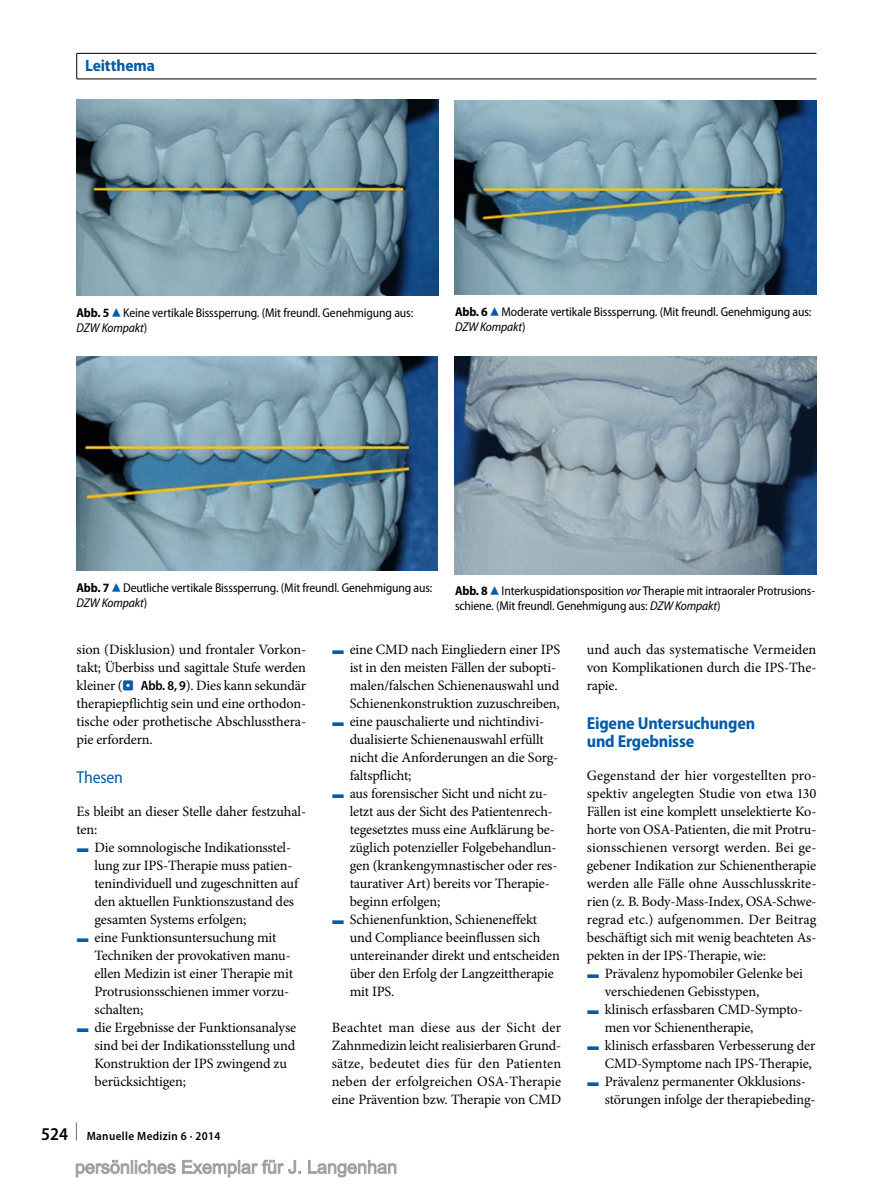
<style>
.page{position:relative;width:893px;height:1187px;background:#fff}
.page>*{position:absolute;margin:0;border:0;box-sizing:border-box;transform-origin:0 0}
.t1{font:700 semi-condensed 17.25px/18px "Myriad Pro";letter-spacing:-.01em;color:#005ba9}
.t2{font:semi-condensed 17.25px "Myriad Pro";letter-spacing:-.01em;color:#005ba9}
.t3{font:700 semi-condensed 16.5px "Myriad Pro";letter-spacing:-.005em;color:#005ba9}
.t4{font:14.25px/18px "Minion Pro";letter-spacing:-.01em;color:#000;text-align:justify}
.t5{font:14.25px "Minion Pro";letter-spacing:.01em;color:#000}
.t6{font:semi-condensed 12.75px/15px "Myriad Pro";letter-spacing:-.01em;color:#000}
.t7{font:600 semi-condensed 12px "Myriad Pro";letter-spacing:.03em;color:#000}
.s1{font-weight:700}
.s2{font-family:"S Buttons";font-stretch:normal;font-size:14.25px;color:#005ba9}
.s3{font-style:italic}
.s4{font-family:"S Buttons";font-size:13.5px;color:#005ba9}
.s5{font-family:"Myriad Pro";font-weight:600;font-stretch:semi-condensed;font-size:13.5px}
.s6{font-family:"S Buttons";color:#005ba9}
.s7{font-size:18px}
</style>
<div class="page">
<img style="left:77px;top:100px;width:361px;height:195px">
<img style="left:455px;top:100px;width:361px;height:194px">
<img style="left:77px;top:356px;width:361px;height:214px">
<img style="left:455px;top:356px;width:361px;height:218px">
<hr style="left:77px;top:53px;width:739px;height:1px;background:#000">
<svg style="left:76px;top:54px;width:1px;height:25px"></svg>
<hr style="left:77px;top:79px;width:739px;height:1px;background:#000">
<svg style="left:75px;top:1159px;width:322px;height:18px"></svg>
<p class="t3" style="left:85px;top:56px;width:71px">Leitthema</p>
<p class="t6" style="left:77px;top:305px;width:338px"><span class="s1">Abb. 5</span><span class="s2">8</span>Keine vertikale Bisssperrung. (Mit freundl. Genehmigung aus:<br><span class="s3">DZW Kompakt</span>)</p>
<p class="t6" style="left:455px;top:305px;width:358px"><span class="s1">Abb. 6</span><span class="s2">8</span>Moderate vertikale Bisssperrung. (Mit freundl. Genehmigung aus:<br><span class="s3">DZW Kompakt</span>)</p>
<p class="t6" style="left:77px;top:580px;width:357px"><span class="s1">Abb. 7</span><span class="s2">8</span>Deutliche vertikale Bisssperrung. (Mit freundl. Genehmigung aus:<br><span class="s3">DZW Kompakt</span>)</p>
<p class="t6" style="left:455px;top:584px;width:362px"><span class="s1">Abb. 8</span><span class="s2">8</span>Interkuspidationsposition <span class="s3">vor</span> Therapie mit intraoraler Protrusions&shy;schiene. (Mit freundl. Genehmigung aus: <span class="s3">DZW Kompakt</span>)</p>
<p class="t4" style="left:77px;top:640px;width:231px">sion (Disklusion) und frontaler Vorkon&shy;takt; Überbiss und sagittale Stufe werden kleiner (<span class="s4">.</span> <span class="s5">Abb. 8, 9</span>). Dies kann sekundär therapiepflichtig sein und eine orthodon&shy;tische oder prothetische Abschlussthera&shy;pie erfordern.</p>
<p class="t2" style="left:77px;top:767px;width:48px">Thesen</p>
<p class="t4" style="left:77px;top:802px;width:231px;text-align:left">Es bleibt an dieser Stelle daher festzuhal&shy;ten:<br><span class="s6">F</span> Die somnologische Indikationsstel-</p>
<p class="t4" style="left:95px;top:856px;width:199px">lung zur IPS-Therapie muss patien-</p>
<p class="t4" style="left:95px;top:874px;width:205px">tenindividuell und zugeschnitten auf</p>
<p class="t4" style="left:95px;top:892px;width:201px">den aktuellen Funktionszustand des</p>
<p class="t4" style="left:95px;top:910px;width:153px">gesamten Systems erfolgen;</p>
<p class="t4" style="left:77px;top:928px;width:201px"><span class="s6">F</span> eine Funktionsuntersuchung mit</p>
<p class="t4" style="left:95px;top:946px;width:198px">Techniken der provokativen manu-</p>
<p class="t4" style="left:95px;top:964px;width:200px">ellen Medizin ist einer Therapie mit</p>
<p class="t4" style="left:95px;top:982px;width:196px">Protrusionsschienen immer vorzu-</p>
<p class="t4" style="left:95px;top:1000px;width:50px">schalten;</p>
<p class="t4" style="left:77px;top:1018px;width:221px"><span class="s6">F</span> die Ergebnisse der Funktionsanalyse</p>
<p class="t4" style="left:95px;top:1036px;width:202px">sind bei der Indikationsstellung und</p>
<p class="t4" style="left:95px;top:1054px;width:194px">Konstruktion der IPS zwingend zu</p>
<p class="t4" style="left:95px;top:1072px;width:93px">berücksichtigen;</p>
<p class="t7" style="left:41px;top:1129px;width:181px"><span class="s7">524 </span><sup>|</sup> Manuelle Medizin 6 · 2014</p>
<p class="t4" style="left:332px;top:640px;width:230px"><span class="s6">F</span> eine CMD nach Eingliedern einer IPS</p>
<p class="t4" style="left:350px;top:658px;width:208px">ist in den meisten Fällen der subopti-</p>
<p class="t4" style="left:350px;top:676px;width:211px">malen/falschen Schienenauswahl und</p>
<p class="t4" style="left:350px;top:694px;width:212px">Schienenkonstruktion zuzuschreiben,</p>
<p class="t4" style="left:332px;top:712px;width:214px"><span class="s6">F</span> eine pauschalierte und nichtindivi-</p>
<p class="t4" style="left:350px;top:730px;width:196px">dualisierte Schienenauswahl erfüllt</p>
<p class="t4" style="left:350px;top:748px;width:210px">nicht die Anforderungen an die Sorg-</p>
<p class="t4" style="left:350px;top:766px;width:63px">faltspflicht;</p>
<p class="t4" style="left:332px;top:784px;width:217px"><span class="s6">F</span> aus forensischer Sicht und nicht zu-</p>
<p class="t4" style="left:350px;top:802px;width:205px">letzt aus der Sicht des Patientenrech-</p>
<p class="t4" style="left:350px;top:820px;width:207px">tegesetztes muss eine Aufklärung be-</p>
<p class="t4" style="left:350px;top:838px;width:208px">züglich potenzieller Folgebehandlun-</p>
<p class="t4" style="left:350px;top:856px;width:209px">gen (krankengymnastischer oder res-</p>
<p class="t4" style="left:350px;top:874px;width:202px">taurativer Art) bereits vor Therapie-</p>
<p class="t4" style="left:350px;top:892px;width:92px">beginn erfolgen;</p>
<p class="t4" style="left:332px;top:910px;width:207px"><span class="s6">F</span> Schienenfunktion, Schieneneffekt</p>
<p class="t4" style="left:350px;top:928px;width:192px">und Compliance beeinflussen sich</p>
<p class="t4" style="left:350px;top:946px;width:212px">untereinander direkt und entscheiden</p>
<p class="t4" style="left:350px;top:964px;width:206px">über den Erfolg der Langzeittherapie</p>
<p class="t4" style="left:350px;top:982px;width:46px">mit IPS.</p>
<p class="t4" style="left:332px;top:1018px;width:231px">Beachtet man diese aus der Sicht der Zahnmedizin leicht realisierbaren Grund&shy;sätze, bedeutet dies für den Patienten neben der erfolgreichen OSA-Therapie eine Prävention bzw. Therapie von CMD</p>
<p class="t4" style="left:587px;top:640px;width:231px">und auch das systematische Vermeiden von Komplikationen durch die IPS-The&shy;rapie.</p>
<p class="t1" style="left:587px;top:714px;width:170px">Eigene Untersuchungen und Ergebnisse</p>
<p class="t4" style="left:587px;top:766px;width:231px">Gegenstand der hier vorgestellten pro-</p>
<p class="t4" style="left:587px;top:784px;width:231px">spektiv angelegten Studie von etwa 130</p>
<p class="t4" style="left:587px;top:802px;width:231px">Fällen ist eine komplett unselektierte Ko-</p>
<p class="t4" style="left:587px;top:820px;width:231px">horte von OSA-Patienten, die mit Protru-</p>
<p class="t5" style="left:587px;top:837px;width:231px">sionsschienen versorgt werden. Bei ge-</p>
<p class="t4" style="left:587px;top:856px;width:231px">gebener Indikation zur Schienentherapie</p>
<p class="t4" style="left:587px;top:874px;width:231px">werden alle Fälle ohne Ausschlusskrite-</p>
<p class="t4" style="left:587px;top:892px;width:231px">rien (z. B. Body-Mass-Index, OSA-Schwe-</p>
<p class="t4" style="left:587px;top:910px;width:231px">regrad etc.) aufgenommen. Der Beitrag</p>
<p class="t4" style="left:587px;top:928px;width:231px">beschäftigt sich mit wenig beachteten As-</p>
<p class="t4" style="left:587px;top:946px;width:181px">pekten in der IPS-Therapie, wie:</p>
<p class="t4" style="left:587px;top:964px;width:217px"><span class="s6">F</span> Prävalenz hypomobiler Gelenke bei</p>
<p class="t4" style="left:605px;top:982px;width:156px">verschiedenen Gebisstypen,</p>
<p class="t4" style="left:587px;top:1000px;width:217px"><span class="s6">F</span> klinisch erfassbaren CMD-Sympto-</p>
<p class="t4" style="left:605px;top:1018px;width:150px">men vor Schienentherapie,</p>
<p class="t4" style="left:587px;top:1036px;width:230px"><span class="s6">F</span> klinisch erfassbaren Verbesserung der</p>
<p class="t4" style="left:605px;top:1054px;width:209px">CMD-Symptome nach IPS-Therapie,</p>
<p class="t4" style="left:587px;top:1072px;width:221px"><span class="s6">F</span> Prävalenz permanenter Okklusions-</p>
<p class="t4" style="left:605px;top:1090px;width:212px">störungen infolge der therapiebeding-</p>
</div>
